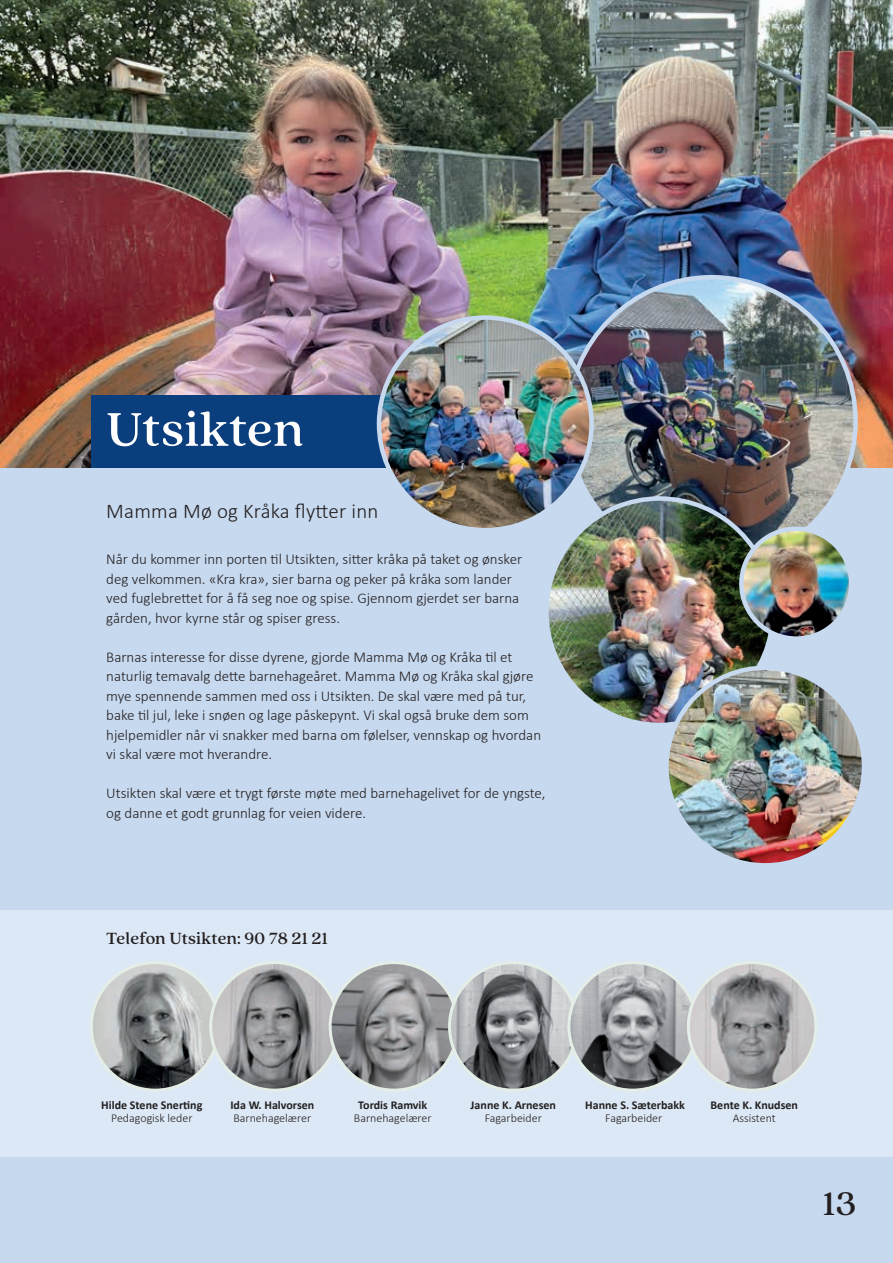
<style>
.page{position:relative;width:893px;height:1263px;background:#c7d9ef}
.page>*{position:absolute;margin:0;border:0;box-sizing:border-box;transform-origin:0 0}
.t1{font:500 52.5px "Quincy CF";letter-spacing:.01em;color:#fff}
.t2{font:500 36px "Quincy CF";color:#231f20}
.t3{font:300 21px "Calibri";letter-spacing:.01em;color:#231f20}
.t4{font:500 18px "Quincy CF";letter-spacing:.005em;color:#231f20}
.t5{font:300 15px/19.5px "Calibri";color:#231f20}
.t6{font:700 12px "Calibri";color:#231f20}
.t7{font:300 12px "Calibri";color:#231f20}
</style>
<div class="page">
<img style="left:0;top:0;width:893px;height:468px">
<div style="left:0;top:910px;width:893px;height:247px;background:#dce8f5"></div>
<div style="left:91px;top:395px;width:394px;height:73px;background:#0b3e7c"></div>
<img style="left:568px;top:277px;width:287px;height:253px">
<img style="left:379px;top:318px;width:213px;height:211px">
<img style="left:546px;top:498px;width:227px;height:227px;border-radius:113px">
<img style="left:91px;top:962px;width:128px;height:128px;border-radius:64px">
<div style="left:90px;top:961px;width:130px;height:131px;border:3px solid #e4eee7;border-radius:50%"></div>
<img style="left:211px;top:962px;width:127px;height:128px;border-radius:64px">
<div style="left:209px;top:961px;width:131px;height:131px;border:3px solid #e4eee7;border-radius:50%"></div>
<img style="left:330px;top:962px;width:128px;height:128px;border-radius:64px">
<div style="left:329px;top:961px;width:130px;height:131px;border:3px solid #e4eee7;border-radius:50%"></div>
<img style="left:449px;top:962px;width:128px;height:128px;border-radius:64px">
<div style="left:448px;top:961px;width:131px;height:131px;border:3px solid #e4eee7;border-radius:50%"></div>
<img style="left:569px;top:962px;width:127px;height:128px;border-radius:64px">
<div style="left:567px;top:961px;width:131px;height:131px;border:3px solid #e4eee7;border-radius:50%"></div>
<img style="left:688px;top:962px;width:128px;height:128px;border-radius:64px">
<div style="left:687px;top:961px;width:130px;height:131px;border:3px solid #e4eee7;border-radius:50%"></div>
<img style="left:741px;top:529px;width:109px;height:110px">
<div style="left:739px;top:526px;width:114px;height:115px;border:4px solid #c7d9ef;border-radius:50%"></div>
<img style="left:666px;top:669px;width:195px;height:193px">
<div style="left:664px;top:665px;width:202px;height:202px;border:4px solid #c7d9ef;border-radius:50%"></div>
<h1 class="t1" style="left:106px;top:398px;width:199px">Utsikten</h1>
<h3 class="t3" style="left:106px;top:497px;width:274px">Mamma Mø og Kråka flytter inn</h3>
<p class="t5" style="left:106px;top:549px;width:417px">Når du kommer inn porten til Utsikten, sitter kråka på taket og ønsker deg velkommen. «Kra kra», sier barna og peker på kråka som lander ved fuglebrettet for å få seg noe og spise. Gjennom gjerdet ser barna gården, hvor kyrne står og spiser gress.</p>
<p class="t5" style="left:106px;top:647px;width:436px">Barnas interesse for disse dyrene, gjorde Mamma Mø og Kråka til et naturlig temavalg dette barnehageåret. Mamma Mø og Kråka skal gjøre mye spennende sammen med oss i Utsikten. De skal være med på tur, bake til jul, leke i snøen og lage påskepynt. Vi skal også bruke dem som hjelpemidler når vi snakker med barna om følelser, vennskap og hvordan vi skal være mot hverandre.</p>
<p class="t5" style="left:106px;top:783px;width:441px">Utsikten skal være et trygt første møte med barnehagelivet for de yngste, og danne et godt grunnlag for veien videre.</p>
<p class="t4" style="left:106px;top:928px;width:223px">Telefon Utsikten: 90 78 21 21</p>
<p class="t6" style="left:101px;top:1096px;width:103px">Hilde Stene Snerting</p>
<p class="t7" style="left:111px;top:1111px;width:83px">Pedagogisk leder</p>
<p class="t6" style="left:230px;top:1096px;width:85px">Ida W. Halvorsen</p>
<p class="t7" style="left:233px;top:1111px;width:79px">Barnehagelærer</p>
<p class="t6" style="left:358px;top:1096px;width:71px">Tordis Ramvik</p>
<p class="t7" style="left:354px;top:1111px;width:79px">Barnehagelærer</p>
<p class="t6" style="left:471px;top:1096px;width:87px">Janne K. Arnesen</p>
<p class="t7" style="left:485px;top:1111px;width:59px">Fagarbeider</p>
<p class="t6" style="left:585px;top:1096px;width:101px">Hanne S. Sæterbakk</p>
<p class="t7" style="left:605px;top:1111px;width:59px">Fagarbeider</p>
<p class="t6" style="left:711px;top:1096px;width:89px">Bente K. Knudsen</p>
<p class="t7" style="left:733px;top:1111px;width:45px">Assistent</p>
<h2 class="t2" style="left:823px;top:1183px;width:35px">13</h2>
</div>
